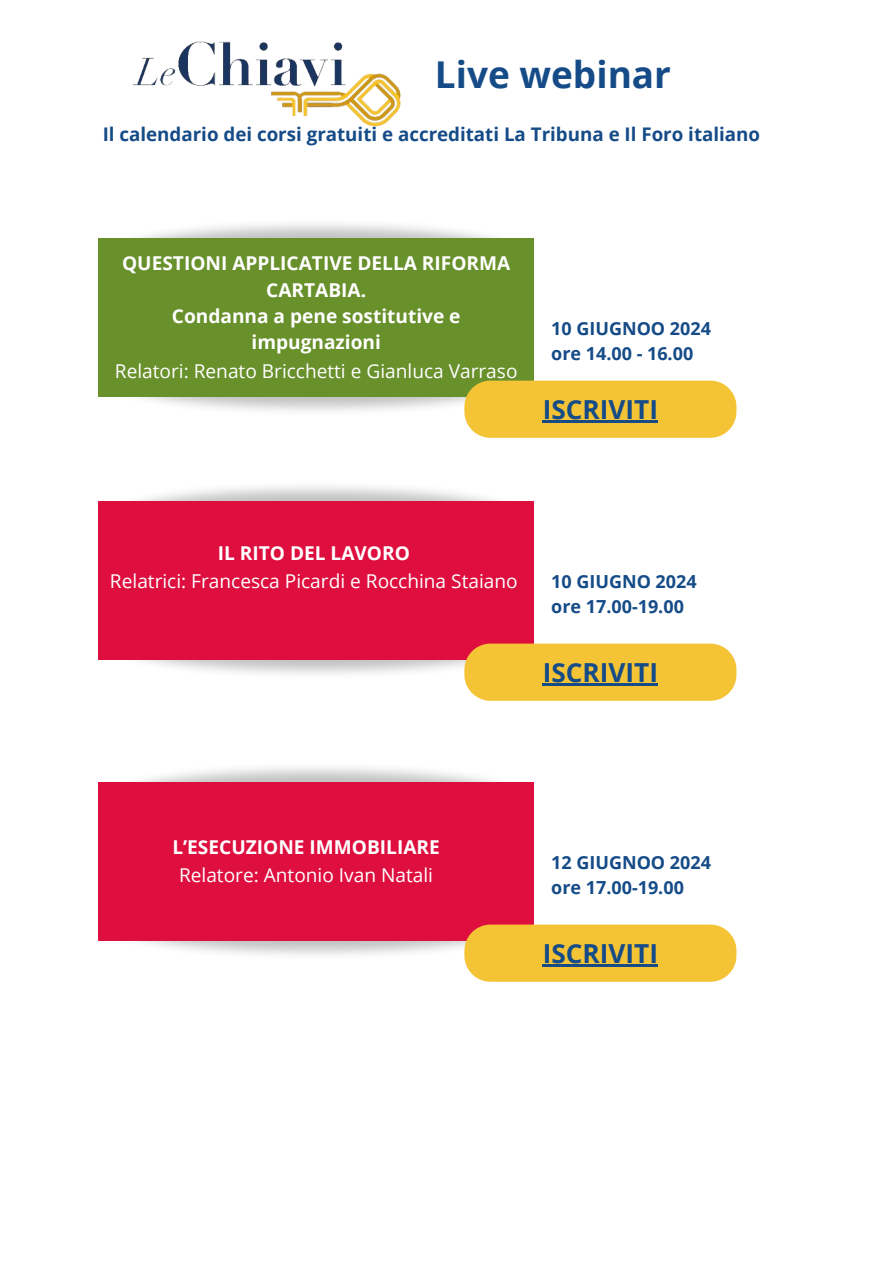
<style>
.page{position:relative;width:893px;height:1263px;background:#fff}
.page>*{position:absolute;margin:0;border:0;box-sizing:border-box;transform-origin:0 0}
.t1{font:700 36.97px "Open Sans";color:#154b87}
.t2{font:700 26.25px "Open Sans";color:#154b87}
.t3{font:700 19.12px/26.4px "Open Sans";color:#fff;text-align:center}
.t4{font:19.12px "Open Sans";color:#fff}
.t5{font:700 18.75px "Open Sans";color:#154b87}
.t6{font:700 18px/25.2px "Open Sans";color:#154b87}
</style>
<div class="page">
<img style="left:133px;top:41px;width:268px;height:86px">
<img style="left:98px;top:899px;width:366px;height:56px">
<img style="left:98px;top:767px;width:396px;height:56px">
<div style="left:99px;top:782px;width:435px;height:158px;background:#de0f3f"></div>
<svg style="left:464px;top:924px;width:272px;height:58px;background:#f3c33e"></svg>
<hr style="left:543px;top:965px;width:115px;height:2px;background:#154b87">
<img style="left:98px;top:355px;width:445px;height:56px">
<img style="left:98px;top:224px;width:394px;height:55px">
<div style="left:99px;top:238px;width:435px;height:158px;background:#68902b"></div>
<div style="left:464px;top:381px;width:272px;height:57px;background:#f5c436"></div>
<hr style="left:543px;top:421px;width:115px;height:2px;background:#154b87">
<img style="left:98px;top:618px;width:445px;height:56px">
<img style="left:98px;top:486px;width:396px;height:56px">
<div style="left:99px;top:501px;width:435px;height:158px;background:#de0f3f"></div>
<div style="left:464px;top:644px;width:272px;height:57px;background:#f5c436"></div>
<hr style="left:543px;top:684px;width:115px;height:2px;background:#154b87">
<h1 class="t1" style="left:435px;top:48px;width:238px">Live webinar</h1>
<h3 class="t5" style="left:103px;top:121px;width:659px">Il calendario dei corsi gratuiti e accreditati La Tribuna e Il Foro italiano</h3>
<h2 class="t3" style="left:122px;top:250px;width:390px">QUESTIONI APPLICATIVE DELLA RIFORMA<br>CARTABIA.</h2>
<p class="t3" style="left:172px;top:302px;width:290px">Condanna a pene sostitutive e impugnazioni</p>
<p class="t4" style="left:115px;top:357px;width:404px">Relatori: Renato Bricchetti e Gianluca Varraso</p>
<h2 class="t6" style="left:551px;top:315px;width:161px">10 GIUGNOO 2024 ore 14.00 - 16.00</h2>
<p class="t2" style="left:535px;top:384px;width:117px">ISCRIVITI</p>
<p class="t2" style="left:543px;top:391px;width:117px">ISCRIVITI</p>
<h2 class="t3" style="left:218px;top:539px;width:194px">IL RITO DEL LAVORO</h2>
<h2 class="t4" style="left:110px;top:567px;width:409px">Relatrici: Francesca Picardi e Rocchina Staiano</h2>
<p class="t6" style="left:551px;top:568px;width:147px">10 GIUGNO 2024 ore 17.00-19.00</p>
<h3 class="t2" style="left:535px;top:646px;width:117px">ISCRIVITI</h3>
<p class="t2" style="left:543px;top:654px;width:117px">ISCRIVITI</p>
<p class="t3" style="left:172px;top:833px;width:269px">L’ESECUZIONE IMMOBILIARE</p>
<p class="t4" style="left:179px;top:862px;width:256px">Relatore: Antonio Ivan Natali</p>
<p class="t6" style="left:551px;top:849px;width:161px">12 GIUGNOO 2024 ore 17.00-19.00</p>
<p class="t2" style="left:535px;top:927px;width:117px">ISCRIVITI</p>
<h3 class="t2" style="left:543px;top:935px;width:117px">ISCRIVITI</h3>
</div>
